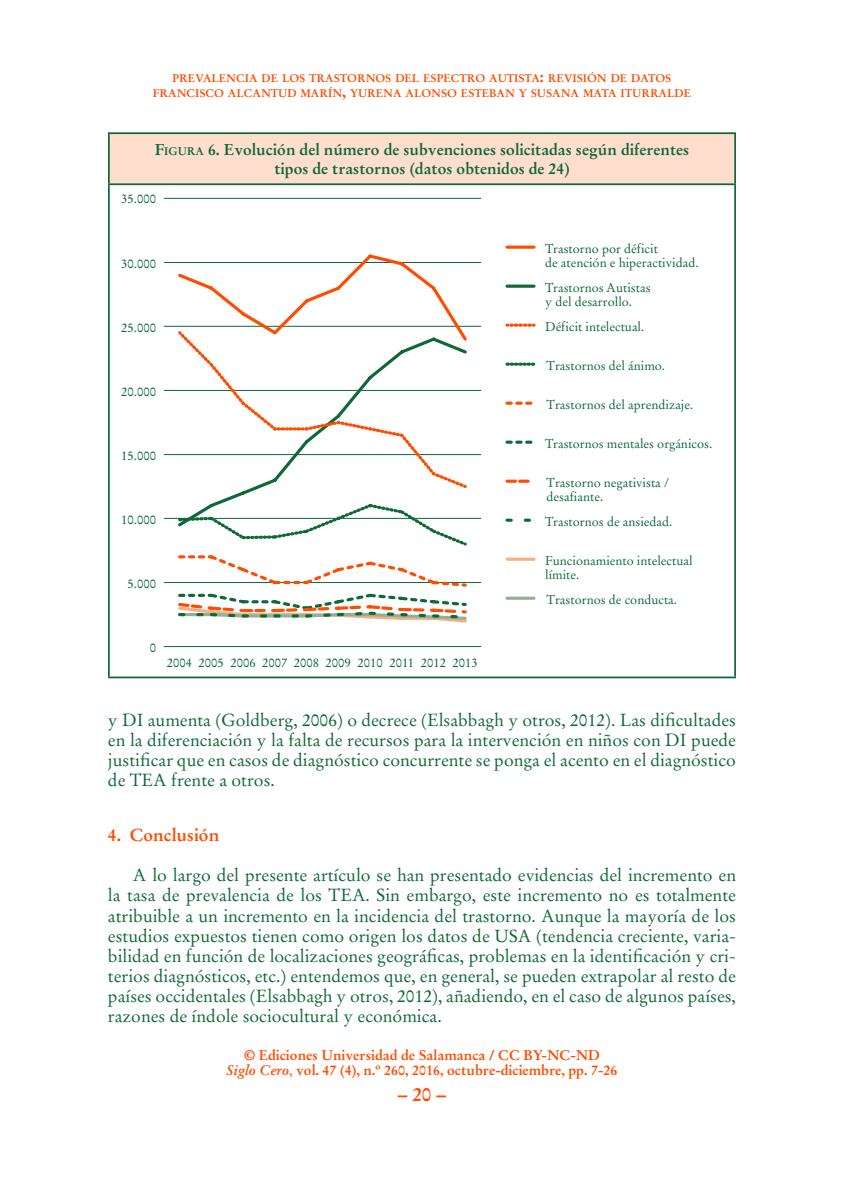
<style>
.page{position:relative;width:844px;height:1191px;background:#fff}
.page>*{position:absolute;margin:0;border:0;box-sizing:border-box;transform-origin:0 0}
.t1{font:700 19.25px "Stempel Garamond";color:#ff4c00}
.TEX_de_párrafo_N_par{font:17.5px/20.1px "Stempel Garamond";color:#0f6838;text-align:justify}
.TEX_Cab_Neg{font:700 17.5px "Stempel Garamond";color:#ff4c00}
.Table_Paragraph{font:700 15.75px/18.9px "Stempel Garamond";color:#0f6838;text-align:center}
.t2{font:700 14px/15.8px "Stempel Garamond";color:#ff4c00;text-align:center}
.t3{font:12.6px/14px "Stempel Garamond";color:#0f6838}
.t4{font:700 11.03px/15.8px "Stempel Garamond";color:#ff4c00;text-align:center}
.s1{font-size:15.75px}
.s2{font-style:inherit}
.s3{font-size:11.03px}
.s4{font-style:italic}
.s5{font-weight:400}
</style>
<div class="page">
<div style="left:109px;top:133px;width:626px;height:51px;background:#ffdecd"></div>
<hr style="left:108px;top:132px;width:627px;height:2px;background:#0f6838">
<hr style="left:108px;top:134px;width:2px;height:49px;background:#0f6838">
<hr style="left:734px;top:134px;width:1px;height:49px;background:#0f6838">
<hr style="left:108px;top:183px;width:627px;height:2px;background:#0f6838">
<hr style="left:108px;top:185px;width:2px;height:491px;background:#0f6838">
<hr style="left:734px;top:185px;width:1px;height:491px;background:#0f6838">
<hr style="left:108px;top:676px;width:627px;height:2px;background:#0f6838">
<hr style="left:164px;top:582px;width:317px;height:1px;background:#0f6838">
<hr style="left:164px;top:518px;width:317px;height:1px;background:#0f6838">
<hr style="left:164px;top:454px;width:317px;height:1px;background:#0f6838">
<hr style="left:164px;top:390px;width:317px;height:1px;background:#0f6838">
<hr style="left:164px;top:326px;width:317px;height:1px;background:#0f6838">
<hr style="left:164px;top:262px;width:317px;height:1px;background:#0f6838">
<hr style="left:164px;top:198px;width:317px;height:1px;background:#0f6838">
<hr style="left:164px;top:646px;width:317px;height:1px;background:#0f6838">
<svg style="left:175px;top:254px;width:294px;height:236px"></svg>
<svg style="left:507px;top:245px;width:27px;height:4px"></svg>
<svg style="left:507px;top:284px;width:27px;height:4px"></svg>
<svg style="left:507px;top:323px;width:27px;height:4px"></svg>
<svg style="left:507px;top:362px;width:27px;height:4px"></svg>
<svg style="left:507px;top:401px;width:26px;height:4px"></svg>
<svg style="left:507px;top:440px;width:26px;height:4px"></svg>
<svg style="left:507px;top:479px;width:23px;height:4px"></svg>
<svg style="left:507px;top:557px;width:27px;height:4px"></svg>
<svg style="left:507px;top:596px;width:27px;height:4px"></svg>
<svg style="left:176px;top:501px;width:293px;height:122px"></svg>
<svg style="left:507px;top:518px;width:24px;height:4px"></svg>
<p class="t4" style="left:153px;top:70px;width:539px">PREVALENCIA DE LOS TRASTORNOS DEL ESPECTRO AUTISTA<span class="s1">:</span> REVISIÓN DE DATOS<br>FRANCISCO ALCANTUD MARÍN<span class="s1">,</span> YURENA ALONSO ESTEBAN Y SUSANA MATA ITURRALDE</p>
<p class="Table_Paragraph" style="left:155px;top:140px;width:536px"><span class="s2">F</span><span class="s3">IGURA</span> 6. Evolución del número de subvenciones solicitadas según diferentes tipos de trastornos (datos obtenidos de 24)</p>
<p class="t3" style="left:121px;top:192px;width:36px">35.000</p>
<p class="t3" style="left:121px;top:256px;width:36px">30.000</p>
<p class="t3" style="left:121px;top:320px;width:36px">25.000</p>
<p class="t3" style="left:121px;top:384px;width:36px">20.000</p>
<p class="t3" style="left:121px;top:448px;width:36px">15.000</p>
<p class="t3" style="left:121px;top:512px;width:36px">10.000</p>
<p class="t3" style="left:128px;top:576px;width:30px">5.000</p>
<p class="t3" style="left:150px;top:640px;width:8px">0</p>
<p class="t3" style="left:167px;top:655px;width:312px">2004 2005 2006 2007 2008 2009 2010 2011 2012 2013</p>
<p class="t3" style="left:545px;top:241px;width:155px">Trastorno por déficit<br>de atención e hiperactividad.</p>
<p class="t3" style="left:545px;top:280px;width:107px">Trastornos Autistas y del desarrollo.</p>
<p class="t3" style="left:545px;top:319px;width:101px">Déficit intelectual.</p>
<p class="t3" style="left:546px;top:358px;width:120px">Trastornos del ánimo.</p>
<p class="t3" style="left:546px;top:397px;width:148px">Trastornos del aprendizaje.</p>
<p class="t3" style="left:545px;top:436px;width:169px">Trastornos mentales orgánicos.</p>
<p class="t3" style="left:546px;top:475px;width:124px">Trastorno negativista / desafiante.</p>
<p class="t3" style="left:545px;top:514px;width:129px">Trastornos de ansiedad.</p>
<p class="t3" style="left:545px;top:553px;width:149px">Funcionamiento intelectual límite.</p>
<p class="t3" style="left:546px;top:592px;width:132px">Trastornos de conducta.</p>
<p class="TEX_de_párrafo_N_par" style="left:108px;top:709px;width:629px">y DI aumenta (Goldberg, 2006) o decrece (Elsabbagh y otros, 2012). Las dificultades en la diferenciación y la falta de recursos para la intervención en niños con DI puede justificar que en casos de diagnóstico concurrente se ponga el acento en el diagnóstico de TEA frente a otros.</p>
<p class="TEX_Cab_Neg" style="left:108px;top:824px;width:113px">4. Conclusión</p>
<p class="TEX_de_párrafo_N_par" style="left:108px;top:865px;width:629px;text-indent:25px">A lo largo del presente artículo se han presentado evidencias del incremento en la tasa de prevalencia de los TEA. Sin embargo, este incremento no es totalmente atribuible a un incremento en la incidencia del trastorno. Aunque la mayoría de los estudios expuestos tienen como origen los datos de USA (tendencia creciente, varia&shy;bilidad en función de localizaciones geográficas, problemas en la identificación y cri&shy;terios diagnósticos, etc.) entendemos que, en general, se pueden extrapolar al resto de países occidentales (Elsabbagh y otros, 2012), añadiendo, en el caso de algunos países, razones de índole sociocultural y económica.</p>
<p class="t2" style="left:226px;top:1046px;width:392px">© Ediciones Universidad de Salamanca / CC BY-NC-ND<br><span class="s4">Siglo Cero</span><span class="s5">,</span> vol. 47 (4), n.º 260, 2016, octubre-diciembre, pp. 7-26</p>
<p class="t1" style="left:398px;top:1082px;width:50px">– 20 –</p>
</div>
